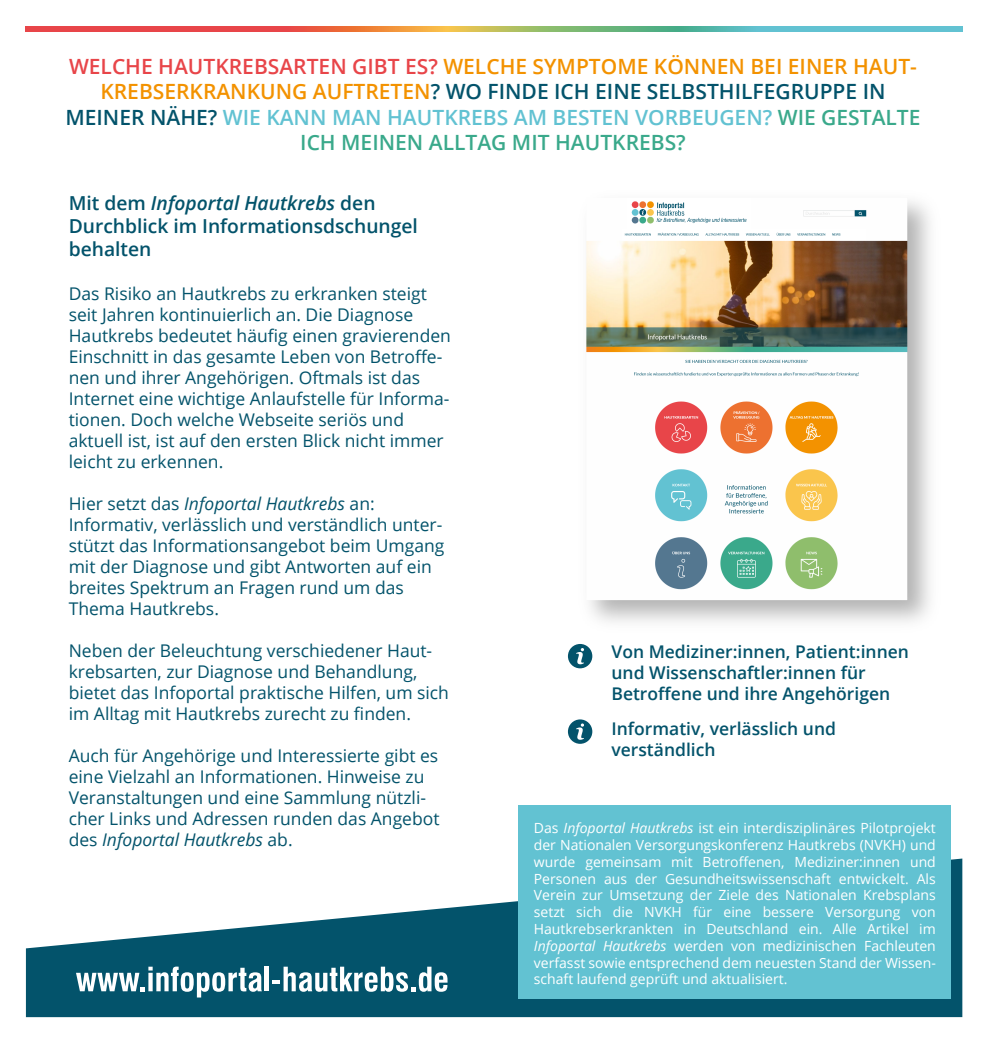
<style>
.page{position:relative;width:988px;height:1042px;background:#fff}
.page>*{position:absolute;margin:0;border:0;box-sizing:border-box;transform-origin:0 0}
.t1{font:600 21px/25.2px "Open Sans";color:#f39200;text-align:center}
.t2{font:600 19.25px/23.1px "Open Sans";color:#03536b}
.t3{font:17.5px/21px "Open Sans";color:#03536b}
.t4{font:600 17.5px/21px "Open Sans";color:#03536b}
.t5{font:14px/16.8px "Open Sans";color:#fff;text-align:justify}
.s1{color:#e84549}
.s2{color:#03536b}
.s3{color:#62c2d2}
.s4{color:#3aa98b}
.s5{font-style:italic}
</style>
<div class="page">
<svg style="left:26px;top:858px;width:936px;height:159px;fill:#03536b"></svg>
<div style="left:518px;top:805px;width:433px;height:193px;background:#62c2d2"></div>
<img style="left:589px;top:201px;width:341px;height:421px">
<img style="left:586px;top:201px;width:321px;height:399px">
<svg style="left:568px;top:644px;width:24px;height:24px"></svg>
<svg style="left:568px;top:719px;width:24px;height:25px"></svg>
<svg style="left:76px;top:966px;width:186px;height:31px"></svg>
<hr style="left:265px;top:966px;width:4px;height:25px;background:#fff">
<svg style="left:272px;top:966px;width:175px;height:26px"></svg>
<svg style="left:26px;top:27px;width:936px;height:5px;background:#a99076"></svg>
<p class="t1" style="left:65px;top:53px;width:856px"><span class="s1">WELCHE HAUTKREBSARTEN GIBT ES?</span> WELCHE SYMPTOME KÖNNEN BEI EINER HAUT-KREBSERKRANKUNG AUFTRETEN<span class="s2">? WO FINDE ICH EINE SELBSTHILFEGRUPPE IN MEINER NÄHE?</span> <span class="s3">WIE KANN MAN HAUTKREBS AM BESTEN VORBEUGEN?</span> <span class="s4">WIE GESTALTE ICH MEINEN ALLTAG MIT HAUTKREBS?</span></p>
<p class="t2" style="left:69px;top:191px;width:351px">Mit dem <span class="s5">Infoportal Hautkrebs</span> den<br>Durchblick im Informationsdschungel behalten</p>
<p class="t3" style="left:69px;top:282px;width:384px">Das Risiko an Hautkrebs zu erkranken steigt seit Jahren kontinuierlich an. Die Diagnose Hautkrebs bedeutet häufig einen gravierenden Einschnitt in das gesamte Leben von Betroffe&shy;nen und ihrer Angehörigen. Oftmals ist das Internet eine wichtige Anlaufstelle für Informa&shy;tionen. Doch welche Webseite seriös und aktuell ist, ist auf den ersten Blick nicht immer leicht zu erkennen.</p>
<p class="t3" style="left:69px;top:492px;width:377px">Hier setzt das <span class="s5">Infoportal Hautkrebs</span> an:<br>Informativ, verlässlich und verständlich unter&shy;stützt das Informationsangebot beim Umgang mit der Diagnose und gibt Antworten auf ein breites Spektrum an Fragen rund um das Thema Hautkrebs.</p>
<p class="t3" style="left:69px;top:639px;width:382px">Neben der Beleuchtung verschiedener Haut&shy;krebsarten, zur Diagnose und Behandlung, bietet das Infoportal praktische Hilfen, um sich im Alltag mit Hautkrebs zurecht zu finden.</p>
<p class="t3" style="left:69px;top:744px;width:372px">Auch für Angehörige und Interessierte gibt es eine Vielzahl an Informationen. Hinweise zu Veranstaltungen und eine Sammlung nützli&shy;cher Links und Adressen runden das Angebot des <span class="s5">Infoportal Hautkrebs</span> ab.</p>
<p class="t4" style="left:611px;top:640px;width:299px">Von Mediziner:innen, Patient:innen und Wissenschaftler:innen für<br>Betroffene und ihre Angehörigen</p>
<p class="t4" style="left:611px;top:717px;width:226px">Informativ, verlässlich und verständlich</p>
<p class="t5" style="left:534px;top:819px;width:403px">Das <span class="s5">Infoportal Hautkrebs</span> ist ein interdisziplinäres Pilotprojekt der Nationalen Versorgungskonferenz Hautkrebs (NVKH) und wurde gemeinsam mit Betroffenen, Mediziner:innen und Personen aus der Gesundheitswissenschaft entwickelt. Als Verein zur Umsetzung der Ziele des Nationalen Krebsplans setzt sich die NVKH für eine bessere Versorgung von Hautkrebserkrankten in Deutschland ein. Alle Artikel im <span class="s5">Infoportal Hautkrebs</span> werden von medizinischen Fachleuten verfasst sowie entsprechend dem neuesten Stand der Wissen&shy;schaft laufend geprüft und aktualisiert.</p>
</div>
